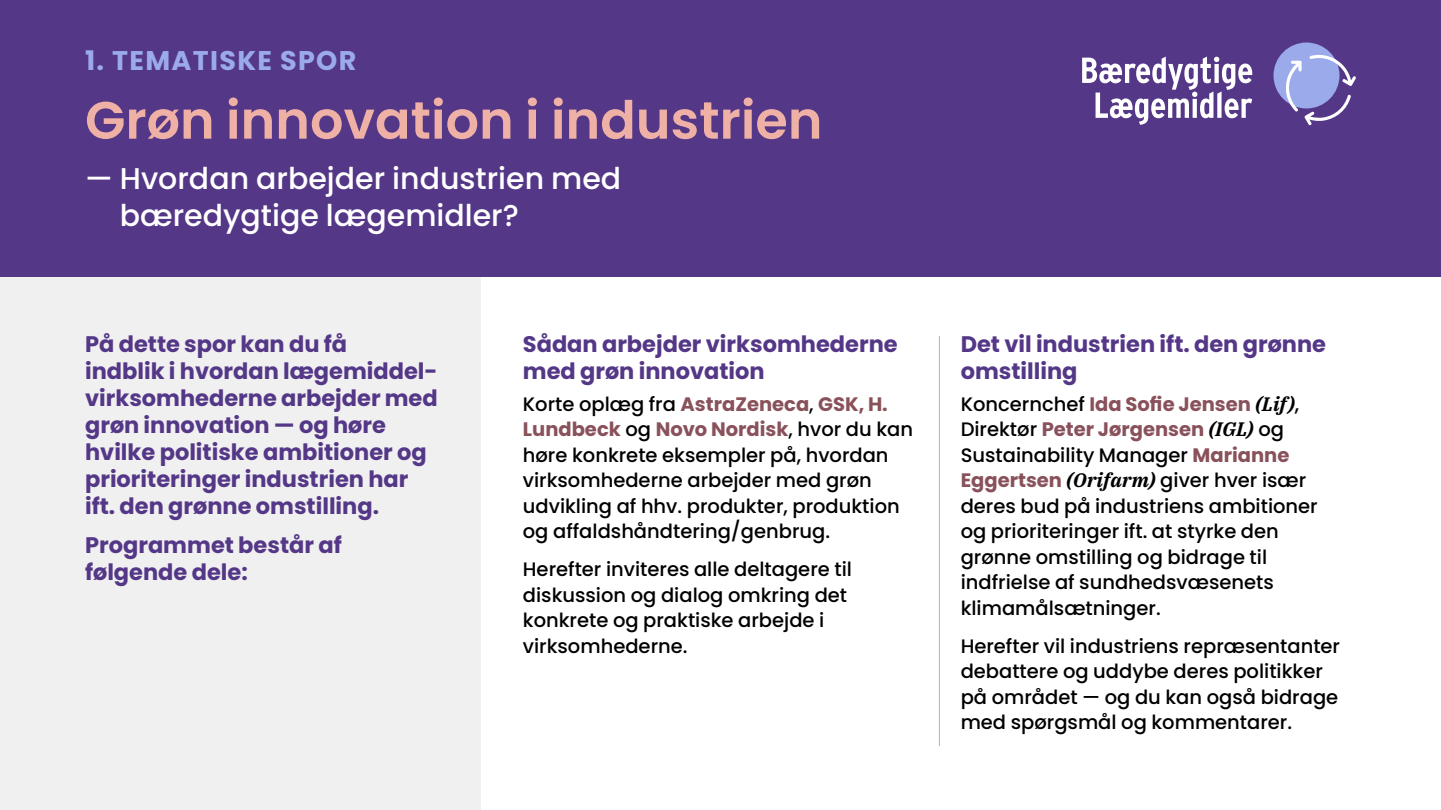
<style>
.page{position:relative;width:1441px;height:810px;background:#fff}
.page>*{position:absolute;margin:0;border:0;box-sizing:border-box;transform-origin:0 0}
.t1{font:600 52.5px "Poppins";color:#efb0a6}
.t2{font:500 30px/37.5px "Poppins";color:#fff}
.t3{font:700 27px "Poppins";letter-spacing:.05em;color:#9baaea}
.t4{font:700 22.5px/27px "Poppins";color:#543787}
.t5{font:500 19.5px/25.5px "Poppins";color:#000}
.s1{font-weight:700;color:#89515a}
.s2{font-family:"IBM Plex Serif";font-weight:700;font-style:italic}
</style>
<div class="page">
<div style="left:0;top:0;width:1440px;height:276px;background:#543787"></div>
<div style="left:1273px;top:43px;width:66px;height:65px;background:#9baaea;border-radius:50%"></div>
<svg style="left:1283px;top:53px;width:72px;height:72px"></svg>
<svg style="left:1082px;top:57px;width:170px;height:68px"></svg>
<div style="left:0;top:277px;width:480px;height:533px;background:#f0f0f0"></div>
<hr style="left:938px;top:336px;width:1px;height:410px;background:#b3b3b3">
<h3 class="t3" style="left:85px;top:45px;width:273px">1. TEMATISKE SPOR</h3>
<h1 class="t1" style="left:85px;top:90px;width:738px">Grøn innovation i industrien</h1>
<h2 class="t2" style="left:120px;top:160px;width:503px;text-indent:-35px">— Hvordan arbejder industrien med bæredygtige lægemidler?</h2>
<p class="t4" style="left:85px;top:330px;width:354px">På dette spor kan du få<br>indblik i hvordan lægemiddel&shy;virksomhederne arbejder med grøn innovation — og høre hvilke politiske ambitioner og prioriteringer industrien har ift. den grønne omstilling.</p>
<p class="t4" style="left:85px;top:532px;width:258px">Programmet består af følgende dele:</p>
<p class="t4" style="left:523px;top:330px;width:376px">Sådan arbejder virksomhederne med grøn innovation</p>
<p class="t5" style="left:523px;top:391px;width:391px">Korte oplæg fra <span class="s1">AstraZeneca</span>, <span class="s1">GSK, H.<br>Lundbeck</span> og <span class="s1">Novo Nordisk</span>, hvor du kan høre konkrete eksempler på, hvordan virksomhederne arbejder med grøn udvikling af hhv. produkter, produktion og affaldshåndtering/genbrug.</p>
<p class="t5" style="left:523px;top:557px;width:330px">Herefter inviteres alle deltagere til diskussion og dialog omkring det konkrete og praktiske arbejde i virksomhederne.</p>
<p class="t4" style="left:960px;top:330px;width:367px">Det vil industrien ift. den grønne omstilling</p>
<p class="t5" style="left:960px;top:391px;width:358px">Koncernchef <span class="s1">Ida Sofie Jensen</span> <span class="s2">(Lif)</span>, Direktør <span class="s1">Peter Jørgensen</span> <span class="s2">(IGL)</span> og Sustainability Manager <span class="s1">Marianne Eggertsen</span> <span class="s2">(Orifarm)</span> giver hver især deres bud på industriens ambitioner og prioriteringer ift. at styrke den grønne omstilling og bidrage til indfrielse af sundhedsvæsenets klimamålsætninger.</p>
<p class="t5" style="left:960px;top:633px;width:381px">Herefter vil industriens repræsentanter debattere og uddybe deres politikker på området — og du kan også bidrage med spørgsmål og kommentarer.</p>
</div>
